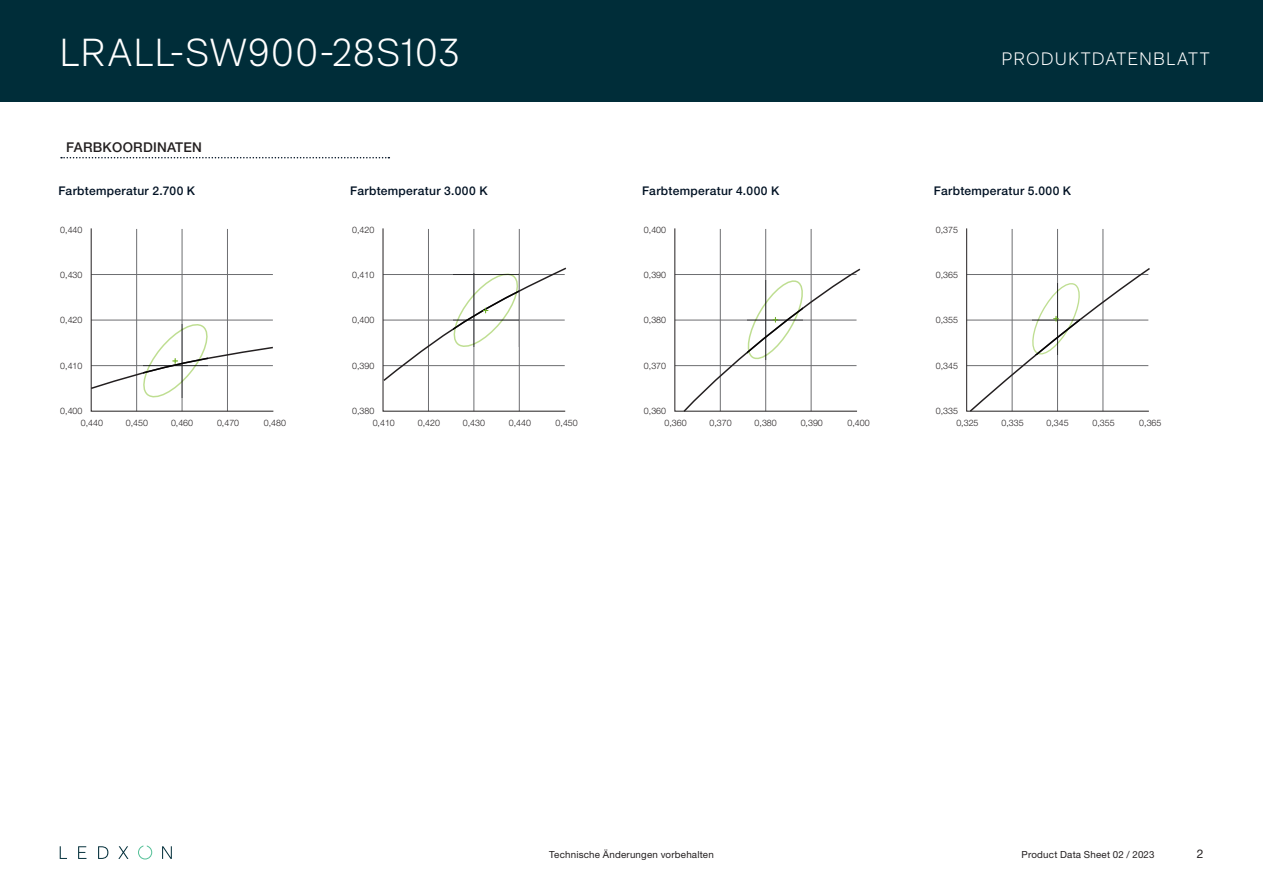
<style>
.page{position:relative;width:1263px;height:893px;background:#fff}
.page>*{position:absolute;margin:0;border:0;box-sizing:border-box;transform-origin:0 0}
.t1{font:300 39px "RM Neue";letter-spacing:.03em;color:#fff}
.t2{font:300 18px "RM Neue";letter-spacing:.06em;color:#fff}
.t3{font:17.85px "Myriad Pro";color:#231f20}
.t4{font:500 13.5px "Helvetica Neue LT Std";letter-spacing:.02em;color:#231f20}
.t5{font:500 12px "Helvetica Neue LT Std";letter-spacing:.025em;color:#001123}
.t6{font:12px "Helvetica Neue LT Std";color:#231f20}
.t7{font:9.75px "Helvetica Neue LT Std";letter-spacing:.02em;color:#231f20}
.t8{font:300 8.85px/11.2px "Helvetica Neue LT Std";color:#231f20}
</style>
<div class="page">
<div style="left:0;top:0;width:1263px;height:102px;background:#002d39"></div>
<svg style="left:60px;top:846px;width:7px;height:13px"></svg>
<svg style="left:78px;top:846px;width:8px;height:13px"></svg>
<svg style="left:98px;top:846px;width:10px;height:13px"></svg>
<svg style="left:118px;top:846px;width:10px;height:13px"></svg>
<svg style="left:162px;top:846px;width:10px;height:13px"></svg>
<svg style="left:138px;top:845px;width:14px;height:14px"></svg>
<svg style="left:61px;top:157px;width:328px;height:1px"></svg>
<svg style="left:382px;top:229px;width:185px;height:183px"></svg>
<svg style="left:674px;top:229px;width:187px;height:183px"></svg>
<svg style="left:966px;top:229px;width:184px;height:183px"></svg>
<svg style="left:90px;top:229px;width:184px;height:183px"></svg>
<h1 class="t1" style="left:60px;top:29px;width:402px">LRALL-SW900-28S103</h1>
<h3 class="t4" style="left:66px;top:139px;width:137px">FARBKOORDINATEN</h3>
<h2 class="t2" style="left:1002px;top:48px;width:209px">PRODUKTDATENBLATT</h2>
<h3 class="t5" style="left:58px;top:183px;width:138px">Farbtemperatur 2.700 K</h3>
<p class="t8" style="left:60px;top:224px;width:24px">0,440</p>
<p class="t8" style="left:60px;top:269px;width:24px">0,430</p>
<p class="t8" style="left:60px;top:314px;width:24px">0,420</p>
<p class="t8" style="left:60px;top:360px;width:24px">0,410</p>
<p class="t8" style="left:81px;top:405px;width:24px;text-indent:-21px">0,400<br>0,440</p>
<p class="t8" style="left:126px;top:417px;width:24px">0,450</p>
<p class="t8" style="left:171px;top:417px;width:24px">0,460</p>
<p class="t8" style="left:217px;top:417px;width:24px">0,470</p>
<p class="t8" style="left:264px;top:417px;width:24px">0,480</p>
<h3 class="t3" style="left:701px;top:176px;width:95px">0,383 / 0,380</h3>
<h3 class="t5" style="left:350px;top:183px;width:139px">Farbtemperatur 3.000 K</h3>
<h3 class="t5" style="left:642px;top:183px;width:139px">Farbtemperatur 4.000 K</h3>
<h3 class="t5" style="left:934px;top:183px;width:139px">Farbtemperatur 5.000 K</h3>
<p class="t8" style="left:644px;top:224px;width:24px">0,400</p>
<p class="t8" style="left:644px;top:269px;width:24px">0,390</p>
<p class="t8" style="left:644px;top:314px;width:24px">0,380</p>
<p class="t8" style="left:644px;top:360px;width:24px">0,370</p>
<p class="t8" style="left:664px;top:405px;width:24px;text-indent:-21px">0,360<br>0,360</p>
<p class="t8" style="left:710px;top:417px;width:24px">0,370</p>
<p class="t8" style="left:755px;top:417px;width:24px">0,380</p>
<p class="t8" style="left:801px;top:417px;width:24px">0,390</p>
<p class="t8" style="left:847px;top:417px;width:24px">0,400</p>
<p class="t8" style="left:352px;top:224px;width:24px">0,420</p>
<p class="t8" style="left:352px;top:269px;width:24px">0,410</p>
<p class="t8" style="left:352px;top:314px;width:24px">0,400</p>
<p class="t8" style="left:352px;top:360px;width:24px">0,390</p>
<p class="t8" style="left:373px;top:405px;width:24px;text-indent:-21px">0,380<br>0,410</p>
<p class="t8" style="left:418px;top:417px;width:24px">0,420</p>
<p class="t8" style="left:463px;top:417px;width:24px">0,430</p>
<p class="t8" style="left:509px;top:417px;width:24px">0,440</p>
<p class="t8" style="left:556px;top:417px;width:24px">0,450</p>
<p class="t8" style="left:936px;top:224px;width:24px">0,375</p>
<p class="t8" style="left:936px;top:269px;width:24px">0,365</p>
<p class="t8" style="left:936px;top:314px;width:24px">0,355</p>
<p class="t8" style="left:936px;top:360px;width:24px">0,345</p>
<p class="t8" style="left:956px;top:405px;width:24px;text-indent:-21px">0,335<br>0,325</p>
<p class="t8" style="left:1001px;top:417px;width:24px">0,335</p>
<p class="t8" style="left:1046px;top:417px;width:24px">0,345</p>
<p class="t8" style="left:1092px;top:417px;width:24px">0,355</p>
<p class="t8" style="left:1139px;top:417px;width:24px">0,365</p>
<p class="t7" style="left:549px;top:848px;width:166px">Technische Änderungen vorbehalten</p>
<p class="t7" style="left:1022px;top:848px;width:134px">Product Data Sheet 02 / 2023</p>
<h3 class="t6" style="left:1197px;top:846px;width:8px">2</h3>
</div>
